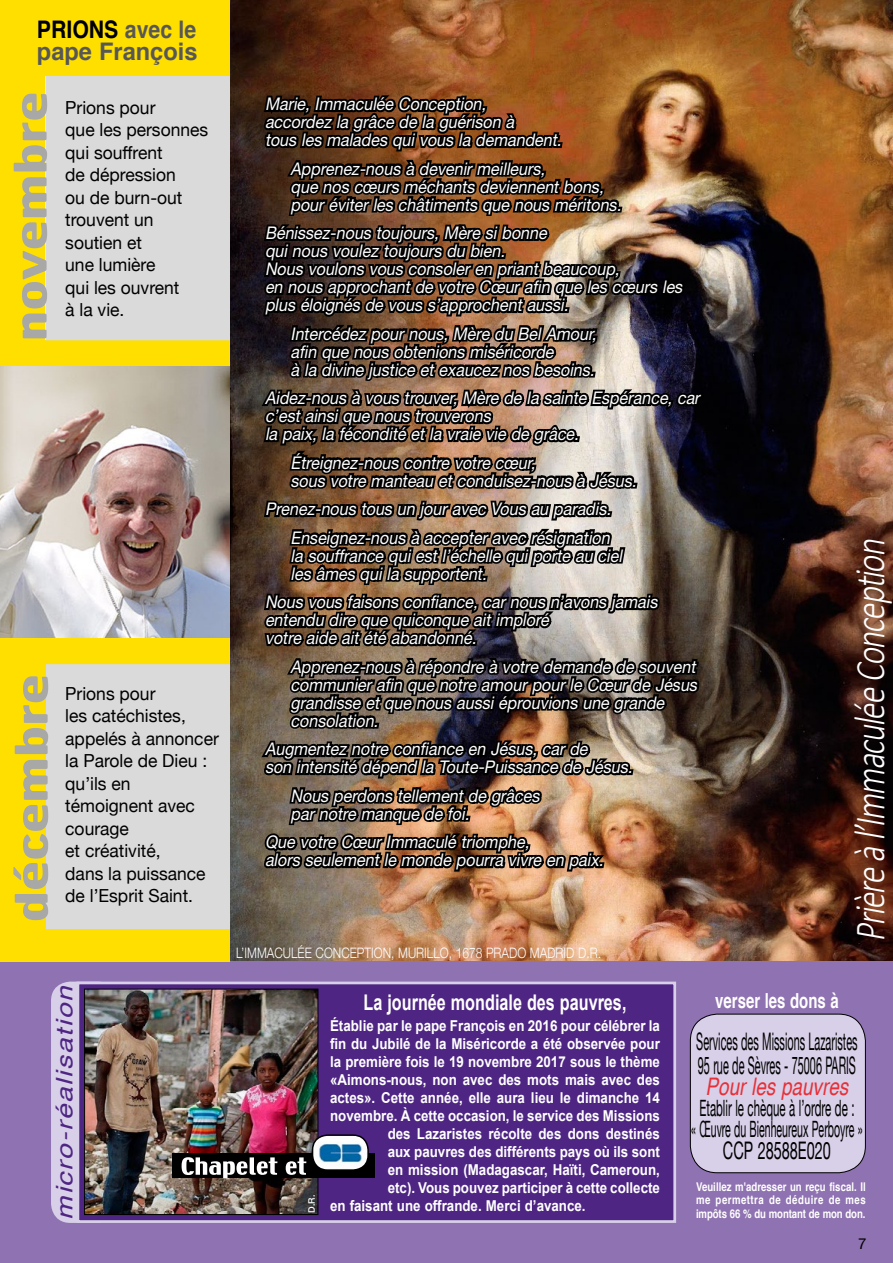
<style>
.page{position:relative;width:893px;height:1263px;background:#fff}
.page>*{position:absolute;margin:0;border:0;box-sizing:border-box;transform-origin:0 0}
.t1{font:700 44.25px "Hermes";color:#a8a8a7;scale:1.16 1}
.t2{font:italic 300 43.5px "Calibri";color:#fff;scale:.78 1}
.t3{font:24.15px/24px "Helvetica Neue";color:#000;scale:.45 1}
.t4{font:700 24.15px/22.5px "Helvetica";color:#575756;scale:.88 1}
.t5{font:italic 24.15px "Helvetica";color:#e73037;scale:.78 1}
.t6{font:24.15px "Helvetica Neue";color:#000;scale:.6 1}
.t7{font:italic 22.8px "Helvetica";color:#4e2583;scale:1.23 1}
.t8{font:22.5px/21px "Helvetica Neue";color:#000;text-align:center;scale:.51 1}
.t9{font:700 21.6px "Arial";color:#fff;scale:.75 1}
.t10{font:700 20.7px "Helvetica";color:#fff;scale:.72 1}
.t11{font:18px/22.5px "Helvetica Neue";color:#000}
.t12{font:italic 17.4px/18px "Helvetica Neue LT Std";color:#fff;scale:.92 1}
.t13{font:700 15px "Arial";color:#fff;scale:.89 1}
.t14{font:15px "Helvetica Neue";color:#000}
.t15{font:300 14.4px "Helvetica Neue";color:#fff;scale:.83 1}
.t16{font:700 12px/13.5px "Helvetica";letter-spacing:.005em;color:#fff;text-align:justify;scale:.8 1}
.t17{font:500 9px "Helvetica Neue";color:#fff}
.s1{color:#000}
.s2{font-family:"Helvetica Neue LT Std";font-weight:400;font-size:12px}
</style>
<div class="page">
<img style="left:256px;top:0;width:637px;height:962px">
<img style="left:260px;top:53px;width:446px;height:871px">
<div style="left:0;top:962px;width:893px;height:301px;background:#8f72b1"></div>
<div style="left:52px;top:983px;width:64px;height:238px;background:#d8cfe8;border-radius:18px"></div>
<div style="left:51px;top:981px;width:66px;height:242px;border:3px solid #d8cfe8;border-radius:18px"></div>
<div style="left:77px;top:981px;width:599px;height:242px;background:#4e2583;border:3px solid #d8cfe8"></div>
<div style="left:0;top:54px;width:25px;height:344px;background:#ffdf00"></div>
<div style="left:690px;top:1014px;width:175px;height:159px;background:#d8cfe8;border-radius:27px"></div>
<div style="left:690px;top:1014px;width:176px;height:159px;border:1px solid #000;border-radius:27px"></div>
<svg style="left:5px;top:0;width:251px;height:962px;background:#cbc188"></svg>
<div style="left:0;top:0;width:230px;height:75px;background:#ffdf00"></div>
<img style="left:86px;top:991px;width:230px;height:222px">
<div style="left:84px;top:989px;width:234px;height:226px;border:1px solid #000"></div>
<div style="left:172px;top:1153px;width:203px;height:25px;background:#000"></div>
<svg style="left:182px;top:1157px;width:124px;height:21px"></svg>
<img style="left:313px;top:1135px;width:53px;height:33px">
<div style="left:312px;top:1134px;width:57px;height:37px;border:2px solid #000;border-radius:15px"></div>
<img style="left:0;top:367px;width:230px;height:270px">
<h3 class="t4" style="left:37px;top:18px;width:184px"><span class="s1">PRIONS</span> avec le pape François</h3>
<h1 class="t1" style="left:2px;top:341px;width:217px;rotate:-90deg">novembre</h1>
<p class="t11" style="left:65px;top:97px;width:144px">Prions pour<br>que les personnes qui souffrent<br>de dépression<br>ou de burn-out trouvent un soutien et<br>une lumière<br>qui les ouvrent<br>à la vie.</p>
<h1 class="t1" style="left:3px;top:922px;width:215px;rotate:-90deg">décembre</h1>
<p class="t11" style="left:65px;top:683px;width:155px">Prions pour<br>les catéchistes, appelés à annoncer la Parole de Dieu : qu’ils en témoignent avec courage<br>et créativité,<br>dans la puissance de l’Esprit Saint.</p>
<h3 class="t7" style="left:47px;top:1219px;width:192px;rotate:-90deg">micro-réalisation</h3>
<p class="t12" style="left:265px;top:95px;width:328px">Marie, Immaculée Conception,<br>accordez la grâce de la guérison à<br>tous les malades qui vous la demandent.</p>
<p class="t12" style="left:291px;top:159px;width:365px">Apprenez-nous à devenir meilleurs,<br>que nos cœurs méchants deviennent bons, pour éviter les châtiments que nous méritons.</p>
<p class="t12" style="left:265px;top:224px;width:459px">Bénissez-nous toujours, Mère si bonne<br>qui nous voulez toujours du bien.<br>Nous voulons vous consoler en priant beaucoup,<br>en nous approchant de votre Cœur afin que les cœurs les plus éloignés de vous s’approchent aussi.</p>
<p class="t12" style="left:291px;top:324px;width:338px">Intercédez pour nous, Mère du Bel Amour, afin que nous obtenions miséricorde<br>à la divine justice et exaucez nos besoins.</p>
<p class="t12" style="left:265px;top:389px;width:478px">Aidez-nous à vous trouver, Mère de la sainte Espérance, car c’est ainsi que nous trouverons<br>la paix, la fécondité et la vraie vie de grâce.</p>
<p class="t12" style="left:291px;top:453px;width:381px">Étreignez-nous contre votre cœur,<br>sous votre manteau et conduisez-nous à Jésus.</p>
<p class="t12" style="left:265px;top:494px;width:381px;line-height:28.5px;text-align:right">Prenez-nous tous un jour avec Vous au paradis.<br>Enseignez-nous à accepter avec résignation</p>
<p class="t12" style="left:291px;top:546px;width:366px">la souffrance qui est l’échelle qui porte au ciel les âmes qui la supportent.</p>
<p class="t12" style="left:265px;top:593px;width:432px">Nous vous faisons confiance, car nous n’avons jamais entendu dire que quiconque ait imploré<br>votre aide ait été abandonné.</p>
<p class="t12" style="left:291px;top:657px;width:447px">Apprenez-nous à répondre à votre demande de souvent communier afin que notre amour pour le Cœur de Jésus grandisse et que nous aussi éprouvions une grande consolation.</p>
<p class="t12" style="left:265px;top:740px;width:405px">Augmentez notre confiance en Jésus, car de<br>son intensité dépend la Toute-Puissance de Jésus.</p>
<p class="t12" style="left:291px;top:786px;width:276px">Nous perdons tellement de grâces par notre manque de foi.</p>
<p class="t12" style="left:265px;top:833px;width:373px">Que votre Cœur Immaculé triomphe,<br>alors seulement le monde pourra vivre en paix.</p>
<p class="t15" style="left:236px;top:941px;width:442px">L’IMMACULÉE CONCEPTION, MURILLO, 1678 PRADO MADRID D.R<span class="s2">.</span></p>
<h2 class="t2" style="left:843px;top:942px;width:529px;rotate:-90deg">Prièreàl’ImmaculéeConception</h2>
<p class="t17" style="left:306px;top:1212px;width:19px;rotate:-90deg">D.R.</p>
<p class="t9" style="left:364px;top:988px;width:352px">La journée mondiale des pauvres,</p>
<p class="t13" style="left:330px;top:1016px;width:372px">Établie par le pape François en 2016 pour célébrer la</p>
<p class="t13" style="left:330px;top:1034px;width:372px">fin du Jubilé de la Miséricorde a été observée pour</p>
<p class="t13" style="left:330px;top:1052px;width:372px">la première fois le 19 novembre 2017 sous le thème</p>
<p class="t13" style="left:330px;top:1070px;width:372px">«Aimons-nous, non avec des mots mais avec des</p>
<p class="t13" style="left:330px;top:1088px;width:372px">actes». Cette année, elle aura lieu le dimanche 14</p>
<p class="t13" style="left:330px;top:1106px;width:372px">novembre. À cette occasion, le service des Missions</p>
<p class="t13" style="left:388px;top:1124px;width:307px">des Lazaristes récolte des dons destinés</p>
<p class="t13" style="left:388px;top:1142px;width:307px">aux pauvres des différents pays où ils sont</p>
<p class="t13" style="left:388px;top:1160px;width:307px">en mission (Madagascar, Haïti, Cameroun,</p>
<p class="t13" style="left:388px;top:1178px;width:307px">etc). Vous pouvez participer à cette collecte</p>
<p class="t13" style="left:330px;top:1196px;width:289px">en faisant une offrande. Merci d’avance.</p>
<p class="t10" style="left:715px;top:984px;width:173px">verser les dons à</p>
<h3 class="t3" style="left:696px;top:1031px;width:360px">Services des Missions Lazaristes<br>95 rue de Sèvres - 75006 PARIS</h3>
<h3 class="t5" style="left:706px;top:1067px;width:184px">Pour les pauvres</h3>
<p class="t8" style="left:691px;top:1098px;width:337px">Etablir le chèque à l’ordre de :<br>« Œuvre du Bienheureux Perboyre »</p>
<h3 class="t6" style="left:723px;top:1133px;width:182px">CCP 28588E020</h3>
<p class="t16" style="left:696px;top:1180px;width:214px">Veuillez m'adresser un reçu fiscal. Il me permettra de déduire de mes impôts 66 % du montant de mon don.</p>
<p class="t14" style="left:858px;top:1233px;width:10px">7</p>
</div>
